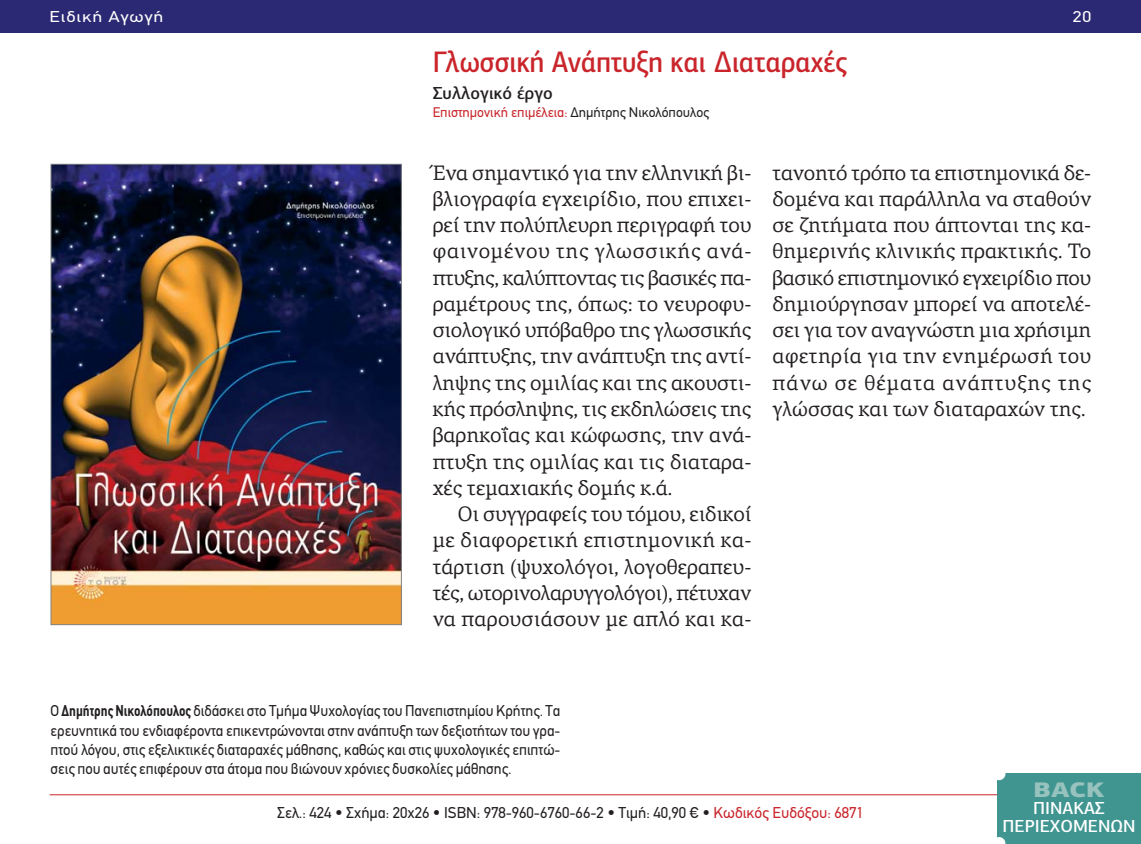
<style>
.page{position:relative;width:1141px;height:844px;background:#fff}
.page>*{position:absolute;margin:0;border:0;box-sizing:border-box;transform-origin:0 0}
.t1{font:500 29.75px "PF Agora Sans Pro";color:#c9252b;scale:.9 1}
.t2{font:21px/26.2px "PF Agora Serif Pro";color:#231f20;text-align:justify}
.t3{font:900 21px "PF Agora Sans Pro";color:#98c2be;scale:1.2 1}
.t4{font:500 17.5px/17.5px "PF Agora Sans Pro";color:#fff;text-align:center}
.t5{font:500 17.5px "PF Agora Sans Pro";color:#231f20}
.t6{font:15.75px/19.2px "PF Din Text";color:#231f20;text-align:justify;scale:.95 1}
.t7{font:15.75px "PF Din Text";color:#231f20}
.t8{font:15.75px "PF Din Text";letter-spacing:.05em;color:#fff;scale:1.2 1}
.t9{font:14px "PF Din Text";color:#c9252b}
.s1{color:#231f20}
.s2{font-family:"PF Din Text Condensed";font-weight:700}
.s3{color:#c9252b}
</style>
<div class="page">
<img style="left:53px;top:166px;width:347px;height:457px">
<hr style="left:50px;top:794px;width:1041px;height:1px;background:#c9252b">
<div style="left:0;top:0;width:1141px;height:32px;background:#2c2974"></div>
<div style="left:997px;top:772px;width:144px;height:71px;background:#409591"></div>
<div style="left:993px;top:767px;width:12px;height:13px;background:#fff;border-radius:50%"></div>
<svg style="left:997px;top:837px;width:8px;height:6px"></svg>
<p class="t8" style="left:50px;top:11px;width:96px">Ειδική Αγωγή</p>
<p class="t8" style="left:1073px;top:11px;width:17px">20</p>
<h1 class="t1" style="left:433px;top:51px;width:463px">Γλωσσική Ανάπτυξη και Διαταραχές</h1>
<p class="t5" style="left:433px;top:86px;width:122px">Συλλογικό έργο</p>
<p class="t9" style="left:433px;top:107px;width:278px">Επιστημονική επιμέλεια: <span class="s1">Δημήτρης Νικολόπουλος</span></p>
<p class="t2" style="left:433px;top:161px;width:320px">Ένα σημαντικό για την ελληνική βι&shy;βλιογραφία εγχειρίδιο, που επιχει&shy;ρεί την πολύπλευρη περιγραφή του φαινομένου της γλωσσικής ανά&shy;πτυξης, καλύπτοντας τις βασικές πα&shy;ραμέτρους της, όπως: το νευροφυ&shy;σιολογικό υπόβαθρο της γλωσσικής ανάπτυξης, την ανάπτυξη της αντί&shy;ληψης της ομιλίας και της ακουστι&shy;κής πρόσληψης, τις εκδηλώσεις της βαρηκοΐας και κώφωσης, την ανά&shy;πτυξη της ομιλίας και τις διαταρα&shy;χές τεμαχιακής δομής κ.ά.</p>
<p class="t2" style="left:433px;top:503px;width:320px;text-indent:25px">Οι συγγραφείς του τόμου, ειδικοί με διαφορετική επιστημονική κα&shy;τάρτιση (ψυχολόγοι, λογοθεραπευ&shy;τές, ωτορινολαρυγγολόγοι), πέτυχαν να παρουσιάσουν με απλό και κα-</p>
<p class="t2" style="left:772px;top:161px;width:320px">τανοητό τρόπο τα επιστημονικά δε&shy;δομένα και παράλληλα να σταθούν σε ζητήματα που άπτονται της κα&shy;θημερινής κλινικής πρακτικής. Το βασικό επιστημονικό εγχειρίδιο που δημιούργησαν μπορεί να αποτελέ&shy;σει για τον αναγνώστη μια χρήσιμη αφετηρία για την ενημέρωσή του πάνω σε θέματα ανάπτυξης της γλώσσας και των διαταραχών της.</p>
<p class="t6" style="left:51px;top:702px;width:538px">Ο <span class="s2">Δημήτρης Νικολόπουλος</span> διδάσκει στο Τμήμα Ψυχολογίας του Πανεπιστημίου Κρήτης. Τα ερευνητικά του ενδιαφέροντα επικεντρώνονται στην ανάπτυξη των δεξιοτήτων του γρα&shy;πτού λόγου, στις εξελικτικές διαταραχές μάθησης, καθώς και στις ψυχολογικές επιπτώ&shy;σεις που αυτές επιφέρουν στα άτομα που βιώνουν χρόνιες δυσκολίες μάθησης.</p>
<p class="t7" style="left:277px;top:806px;width:588px">Σελ.: 424 • Σχήμα: 20x26 • ISBN: 978-960-6760-66-2 • Τιμή: 40,90 € • <span class="s3">Κωδικός Ευδόξου: 6871</span></p>
<p class="t3" style="left:1034px;top:777px;width:61px">BACK</p>
<p class="t4" style="left:1003px;top:801px;width:134px">ΠΙΝΑΚΑΣ<br>ΠΕΡΙΕΧΟΜΕΝΩΝ</p>
</div>
